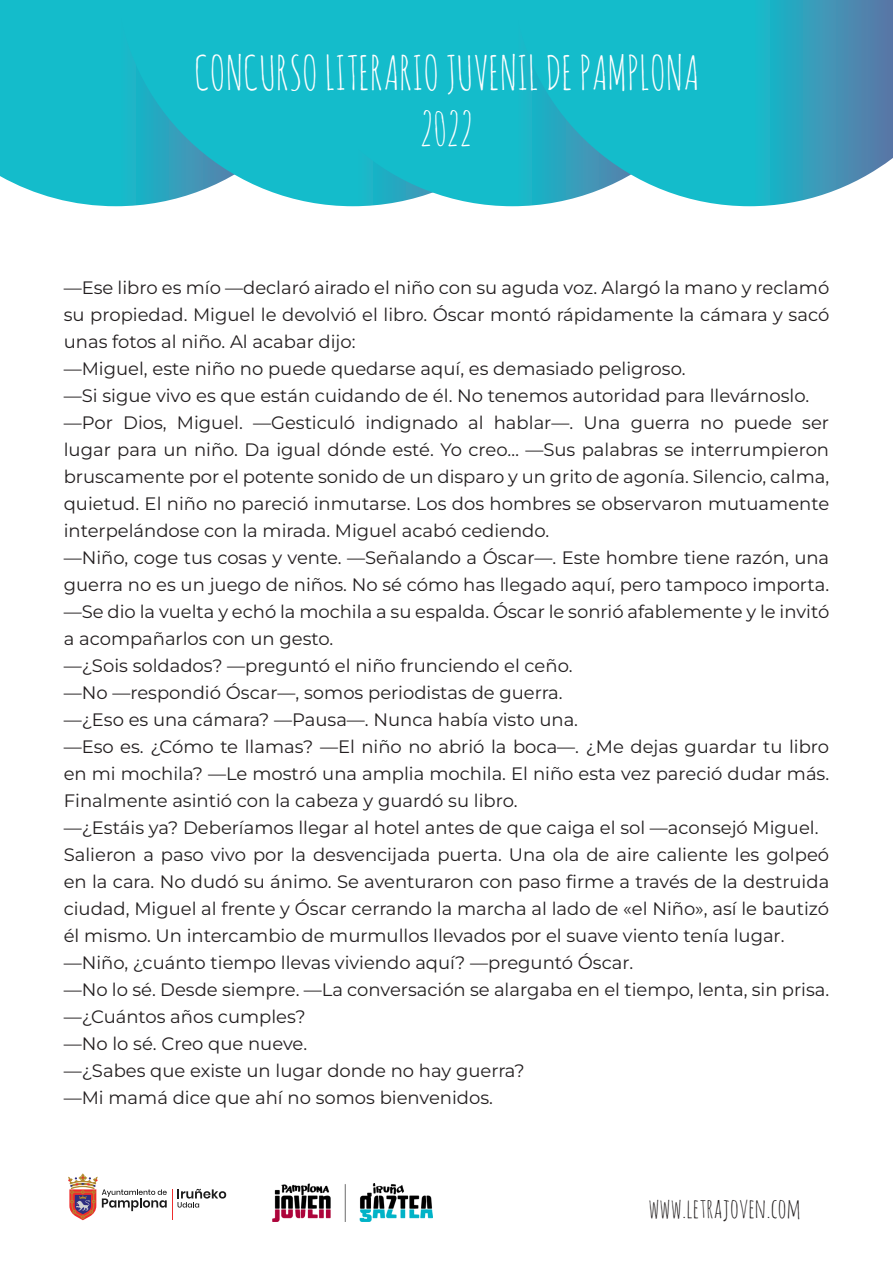
<style>
.page{position:relative;width:893px;height:1263px;background:#fff}
.page>*{position:absolute;margin:0;border:0;box-sizing:border-box;transform-origin:0 0}
.t1{font:46.5px "Amatic SC";color:#fff}
.t2{font:27px "Amatic SC";color:#231f20}
.Texto{font:18px/27px "Montserrat";color:#231f20;text-align:justify}
</style>
<div class="page">
<div style="left:0;top:0;width:118px;height:206px;background:#14bccb"></div>
<svg style="left:118px;top:0;width:159px;height:206px;background:#28bbcb"></svg>
<div style="left:277px;top:0;width:237px;height:206px;background:#14bccb"></div>
<svg style="left:514px;top:0;width:379px;height:206px;background:#30b2c6"></svg>
<svg style="left:178px;top:1189px;width:48px;height:18px"></svg>
<hr style="left:172px;top:1189px;width:1px;height:31px;background:#ee2d2d">
<svg style="left:68px;top:1173px;width:99px;height:47px"></svg>
<img style="left:272px;top:1184px;width:160px;height:37px">
<p class="t1" style="left:194px;top:43px;width:507px">CONCURSO LITERARIO JUVENIL DE PAMPLONA</p>
<p class="t1" style="left:420px;top:98px;width:54px">2022</p>
<p class="Texto" style="left:64px;top:273px;width:767px">—Ese libro es mío —declaró airado el niño con su aguda voz. Alargó la mano y reclamó su propiedad. Miguel le devolvió el libro. Óscar montó rápidamente la cámara y sacó unas fotos al niño. Al acabar dijo:</p>
<p class="Texto" style="left:64px;top:354px;width:623px">—Miguel, este niño no puede quedarse aquí, es demasiado peligroso.</p>
<p class="Texto" style="left:64px;top:381px;width:747px">—Si sigue vivo es que están cuidando de él. No tenemos autoridad para llevárnoslo.</p>
<p class="Texto" style="left:64px;top:408px;width:767px">—Por Dios, Miguel. —Gesticuló indignado al hablar—. Una guerra no puede ser lugar para un niño. Da igual dónde esté. Yo creo… —Sus palabras se interrumpieron bruscamente por el potente sonido de un disparo y un grito de agonía. Silencio, calma, quietud. El niño no pareció inmutarse. Los dos hombres se observaron mutuamente interpelándose con la mirada. Miguel acabó cediendo.</p>
<p class="Texto" style="left:64px;top:543px;width:767px">—Niño, coge tus cosas y vente. —Señalando a Óscar—. Este hombre tiene razón, una guerra no es un juego de niños. No sé cómo has llegado aquí, pero tampoco importa. —Se dio la vuelta y echó la mochila a su espalda. Óscar le sonrió afablemente y le invitó a acompañarlos con un gesto.</p>
<p class="Texto" style="left:64px;top:651px;width:510px">—¿Sois soldados? —preguntó el niño frunciendo el ceño.</p>
<p class="Texto" style="left:64px;top:678px;width:500px">—No —respondió Óscar—, somos periodistas de guerra.</p>
<p class="Texto" style="left:64px;top:705px;width:516px">—¿Eso es una cámara? —Pausa—. Nunca había visto una.</p>
<p class="Texto" style="left:64px;top:732px;width:767px">—Eso es. ¿Cómo te llamas? —El niño no abrió la boca—. ¿Me dejas guardar tu libro en mi mochila? —Le mostró una amplia mochila. El niño esta vez pareció dudar más.<br>Finalmente asintió con la cabeza y guardó su libro.</p>
<p class="Texto" style="left:64px;top:813px;width:756px">—¿Estáis ya? Deberíamos llegar al hotel antes de que caiga el sol —aconsejó Miguel.</p>
<p class="Texto" style="left:64px;top:840px;width:767px">Salieron a paso vivo por la desvencijada puerta. Una ola de aire caliente les golpeó en la cara. No dudó su ánimo. Se aventuraron con paso firme a través de la destruida ciudad, Miguel al frente y Óscar cerrando la marcha al lado de «el Niño», así le bautizó él mismo. Un intercambio de murmullos llevados por el suave viento tenía lugar.</p>
<p class="Texto" style="left:64px;top:948px;width:571px">—Niño, ¿cuánto tiempo llevas viviendo aquí? —preguntó Óscar.</p>
<p class="Texto" style="left:64px;top:975px;width:767px">—No lo sé. Desde siempre. —La conversación se alargaba en el tiempo, lenta, sin prisa.</p>
<p class="Texto" style="left:64px;top:1002px;width:244px">—¿Cuántos años cumples?</p>
<p class="Texto" style="left:64px;top:1029px;width:245px">—No lo sé. Creo que nueve.</p>
<p class="Texto" style="left:64px;top:1056px;width:462px">—¿Sabes que existe un lugar donde no hay guerra?</p>
<p class="Texto" style="left:64px;top:1083px;width:431px">—Mi mamá dice que ahí no somos bienvenidos.</p>
<p class="t2" style="left:648px;top:1190px;width:154px">www.letrajoven.com</p>
</div>
